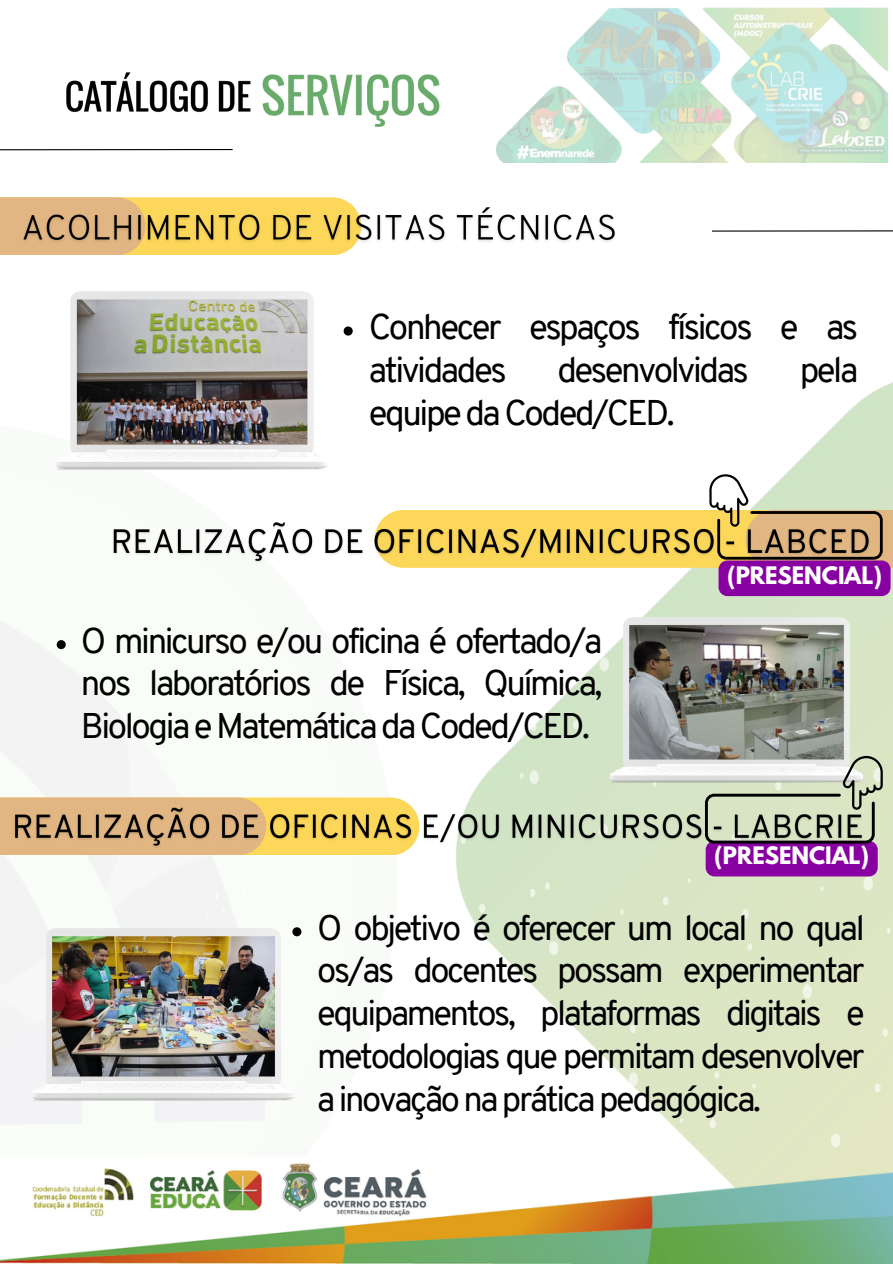
<style>
.page{position:relative;width:893px;height:1264px;background:#fff}
.page>*{position:absolute;margin:0;border:0;box-sizing:border-box;transform-origin:0 0}
.t1{font:34.8px/42.8px "Overpass";letter-spacing:-.07em;color:#000;text-align:justify}
.t2{font:34.5px/42.8px "Overpass";letter-spacing:-.07em;color:#000;text-align:justify}
.t3{font:700 21.3px "League Spartan";color:#fff}
</style>
<div class="page">
<img style="left:486px;top:383px;width:406px;height:707px">
<div style="left:573px;top:720px;width:6px;height:9px;background:#ecf4e8;border-radius:50%"></div>
<div style="left:529px;top:770px;width:9px;height:14px;background:#ecf4e8;border-radius:50%"></div>
<svg style="left:545px;top:882px;width:5px;height:7px"></svg>
<svg style="left:524px;top:1009px;width:3px;height:4px"></svg>
<div style="left:802px;top:984px;width:9px;height:14px;background:#f1f5e7;border-radius:50%"></div>
<svg style="left:886px;top:928px;width:4px;height:5px"></svg>
<svg style="left:820px;top:886px;width:3px;height:5px"></svg>
<svg style="left:747px;top:943px;width:5px;height:7px"></svg>
<svg style="left:662px;top:896px;width:6px;height:9px"></svg>
<div style="left:599px;top:657px;width:10px;height:14px;background:#ecf4e8;border-radius:50%"></div>
<svg style="left:530px;top:722px;width:6px;height:9px"></svg>
<svg style="left:628px;top:1072px;width:10px;height:14px"></svg>
<svg style="left:550px;top:1022px;width:3px;height:5px"></svg>
<svg style="left:874px;top:1083px;width:6px;height:7px"></svg>
<svg style="left:752px;top:1083px;width:3px;height:5px"></svg>
<div style="left:742px;top:909px;width:6px;height:9px;background:#f0f4e7;border-radius:50%"></div>
<svg style="left:882px;top:1028px;width:5px;height:8px"></svg>
<svg style="left:787px;top:1014px;width:3px;height:5px"></svg>
<svg style="left:714px;top:1071px;width:5px;height:7px"></svg>
<svg style="left:620px;top:909px;width:3px;height:5px"></svg>
<div style="left:630px;top:1024px;width:5px;height:9px;background:#f0f4e7;border-radius:50%"></div>
<svg style="left:642px;top:782px;width:14px;height:4px"></svg>
<div style="left:549px;top:941px;width:9px;height:14px;background:#eef4e8;border-radius:50%"></div>
<svg style="left:687px;top:878px;width:3px;height:5px"></svg>
<svg style="left:520px;top:773px;width:3px;height:5px"></svg>
<svg style="left:529px;top:888px;width:6px;height:9px"></svg>
<div style="left:863px;top:876px;width:9px;height:14px;background:#f1f5e7;border-radius:50%"></div>
<img style="left:0;top:335px;width:486px;height:755px">
<div style="left:0;top:197px;width:361px;height:58px;background:#fdd759"></div>
<div style="left:0;top:797px;width:419px;height:58px;background:#fdd759"></div>
<svg style="left:0;top:149px;width:233px;height:2px"></svg>
<svg style="left:273px;top:479px;width:3px;height:4px"></svg>
<svg style="left:333px;top:443px;width:3px;height:5px"></svg>
<svg style="left:343px;top:379px;width:3px;height:5px"></svg>
<svg style="left:335px;top:1067px;width:3px;height:4px"></svg>
<svg style="left:409px;top:930px;width:3px;height:5px"></svg>
<svg style="left:215px;top:894px;width:3px;height:4px"></svg>
<svg style="left:315px;top:911px;width:3px;height:4px"></svg>
<svg style="left:270px;top:914px;width:3px;height:4px"></svg>
<svg style="left:345px;top:1003px;width:3px;height:4px"></svg>
<svg style="left:243px;top:888px;width:3px;height:4px"></svg>
<svg style="left:348px;top:887px;width:3px;height:5px"></svg>
<svg style="left:318px;top:991px;width:3px;height:4px"></svg>
<svg style="left:295px;top:960px;width:3px;height:5px"></svg>
<svg style="left:310px;top:941px;width:5px;height:10px"></svg>
<img style="left:56px;top:291px;width:272px;height:178px">
<img style="left:0;top:1090px;width:892px;height:173px">
<svg style="left:292px;top:927px;width:9px;height:9px"></svg>
<img style="left:610px;top:618px;width:252px;height:164px">
<img style="left:32px;top:928px;width:263px;height:172px">
<img style="left:66px;top:72px;width:185px;height:41px">
<img style="left:262px;top:74px;width:178px;height:53px">
<img style="left:496px;top:7px;width:391px;height:155px">
<div style="left:0;top:197px;width:145px;height:58px;background:#e1b682"></div>
<svg style="left:711px;top:230px;width:181px;height:2px"></svg>
<div style="left:0;top:797px;width:266px;height:58px;background:#e1b682"></div>
<img style="left:23px;top:203px;width:592px;height:46px">
<svg style="left:57px;top:640px;width:9px;height:9px"></svg>
<svg style="left:374px;top:474px;width:518px;height:122px"></svg>
<img style="left:14px;top:804px;width:691px;height:48px">
<img style="left:108px;top:518px;width:771px;height:49px">
<svg style="left:343px;top:326px;width:10px;height:9px"></svg>
<svg style="left:705px;top:756px;width:177px;height:120px"></svg>
<p class="t1" style="left:369px;top:309px;width:491px;line-height:43.2px">Conhecer espaços físicos e as atividades</p>
<p class="t1" style="left:557px;top:352px;width:193px">desenvolvidas</p>
<p class="t1" style="left:799px;top:352px;width:60px">pela</p>
<p class="t1" style="left:369px;top:395px;width:307px">equipe da Coded/CED.</p>
<p class="t1" style="left:81px;top:622px;width:523px">O minicurso e/ou oficina é ofertado/a nos laboratórios de Física, Química, Biologia e Matemática da Coded/CED.</p>
<p class="t3" style="left:727px;top:564px;width:156px">(PRESENCIAL)</p>
<p class="t3" style="left:714px;top:845px;width:156px">(PRESENCIAL)</p>
<p class="t2" style="left:317px;top:909px;width:549px">O objetivo é oferecer um local no qual os/as docentes possam experimentar equipamentos, plataformas digitais e metodologias que permitam desenvolver a inovação na prática pedagógica.</p>
</div>
